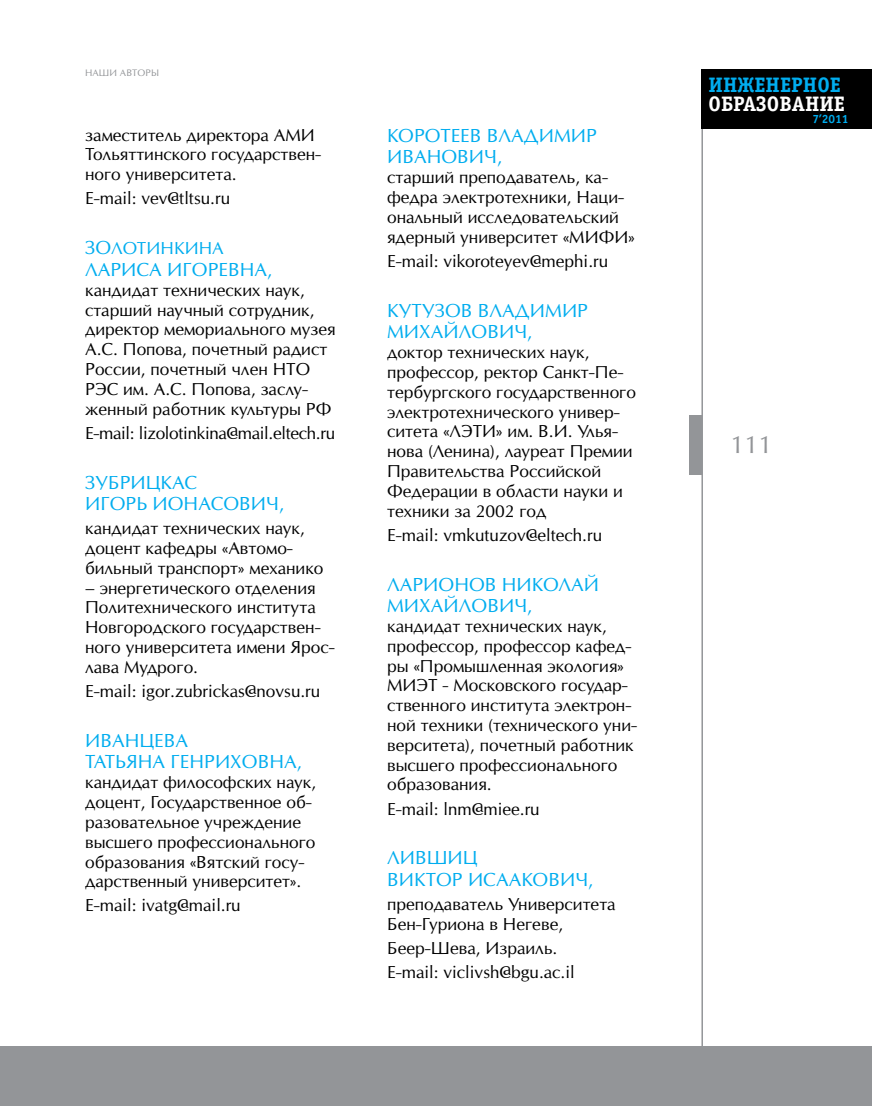
<style>
.page{position:relative;width:872px;height:1106px;background:#fff}
.page>*{position:absolute;margin:0;border:0;box-sizing:border-box;transform-origin:0 0}
.t1{font:24px "Opium New";color:#939598}
.t2{font:700 21px "Officina Serif C";color:#fff}
.t3{font:700 21px "Officina Serif C";color:#00adef}
.t4{font:18px/21.6px "Opium New";color:#00adef}
.t5{font:16.5px/19.8px "Opium New";color:#000}
.t6{font:16.5px "Opium New";letter-spacing:-.02em;color:#000}
.t7{font:16.5px "Opium New";color:#00adef}
.t8{font:700 12px "Officina Sans C";color:#00adef}
.t9{font:9px "Opium New";letter-spacing:.01em;color:#939598}
.s1{font-size:18px}
</style>
<div class="page">
<hr style="left:701px;top:69px;width:2px;height:1037px;background:#939598">
<div style="left:701px;top:69px;width:171px;height:60px;background:#000"></div>
<div style="left:689px;top:415px;width:13px;height:60px;background:#939598"></div>
<div style="left:0;top:1046px;width:872px;height:60px;background:#939598"></div>
<p class="t9" style="left:85px;top:67px;width:74px">Наш и авторы</p>
<p class="t5" style="left:85px;top:125px;width:238px">заместитель директора АМИ<br>Тольяттинского государствен&shy;ного университета.</p>
<p class="t5" style="left:85px;top:188px;width:146px">E-mail: vev@tltsu.ru</p>
<p class="t7" style="left:85px;top:238px;width:140px"><span class="s1">Зо</span>лотинкина</p>
<p class="t4" style="left:85px;top:258px;width:189px">Лариса И горевна,</p>
<p class="t5" style="left:85px;top:280px;width:252px">кандидат технических наук, старший научный сотрудник, директор мемориального музея<br>А.С. Попова, почетный радист<br>России, почетный член НТО<br>РЭС им. А.С. Попова, заслу&shy;женный работник культуры РФ</p>
<p class="t6" style="left:85px;top:422px;width:251px">E-mail: lizolotinkina@mail.eltech.ru</p>
<p class="t4" style="left:85px;top:471px;width:201px">Зубрицкас<br>И горь Ионасович,</p>
<p class="t5" style="left:85px;top:518px;width:240px">кандидат технических наук, доцент кафедры «Автомо&shy;бильный транспорт» механико</p>
<p class="t5" style="left:85px;top:578px;width:251px">– энергетического отделения<br>Политехнического института<br>Н овгородского государствен&shy;ного университета имени Ярос&shy;лава Мудрого.</p>
<p class="t5" style="left:85px;top:681px;width:237px">E-mail: igor.zubrickas@novsu.ru</p>
<p class="t4" style="left:85px;top:729px;width:218px">И ванцева<br>Татьяна Генриховна,</p>
<p class="t5" style="left:85px;top:772px;width:233px">кандидат философских наук, доцент, Государственное об&shy;разовательное учреждение высшего профессионального образования «Вятский госу&shy;дарственный университет».</p>
<p class="t5" style="left:85px;top:895px;width:157px">E-mail: ivatg@mail.ru</p>
<p class="t4" style="left:387px;top:124px;width:211px">Коротеев Владимир<br>И ванович,</p>
<p class="t5" style="left:387px;top:167px;width:249px">старший преподаватель, ка&shy;федра электротехники, Н аци&shy;ональный исследовательский ядерный университет «МИ ФИ»</p>
<p class="t5" style="left:387px;top:251px;width:222px">E-mail: vikoroteyev@mephi.ru</p>
<p class="t4" style="left:387px;top:299px;width:203px">Кутузов Влад им ир<br>Михайлович,</p>
<p class="t5" style="left:387px;top:342px;width:250px">доктор технических наук, профессор, ректор Санкт-Пе&shy;тербургского государственного электротехнического универ&shy;ситета «ЛЭТИ » им. В .И . Улья&shy;нова (Ленина), лауреат Премии<br>Правительства Российской<br>Федерации в области науки и техники за 2002 год</p>
<p class="t5" style="left:387px;top:525px;width:216px">E-mail: vmkutuzov@eltech.ru</p>
<p class="t4" style="left:387px;top:573px;width:213px">Ларионов Н иколай<br>Михайлович,</p>
<p class="t5" style="left:387px;top:616px;width:251px">кандидат технических наук, профессор, профессор кафед&shy;ры «Промышленная экология»<br>МИ ЭТ - Московского государ&shy;ственного института электрон&shy;ной техники (технического уни&shy;верситета), почетный работник высшего профессионального образования.</p>
<p class="t5" style="left:387px;top:798px;width:154px">E-mail: lnm@miee.ru</p>
<p class="t4" style="left:387px;top:847px;width:208px">Лившиц<br>В иктор Исаакович,</p>
<p class="t5" style="left:387px;top:894px;width:230px">преподаватель Университета<br>Бен-Гуриона в Н егеве,</p>
<p class="t5" style="left:387px;top:936px;width:189px;line-height:24px">Беер-Шева, И зраиль.<br>E-mail: viclivsh@bgu.ac.il</p>
<p class="t3" style="left:708px;top:73px;width:134px">ИНЖЕНЕРНОЕ</p>
<p class="t2" style="left:708px;top:91px;width:138px">ОБРАЗОВАНИЕ</p>
<p class="t8" style="left:812px;top:113px;width:38px">7’2011</p>
<h1 class="t1" style="left:730px;top:429px;width:44px">111</h1>
</div>
